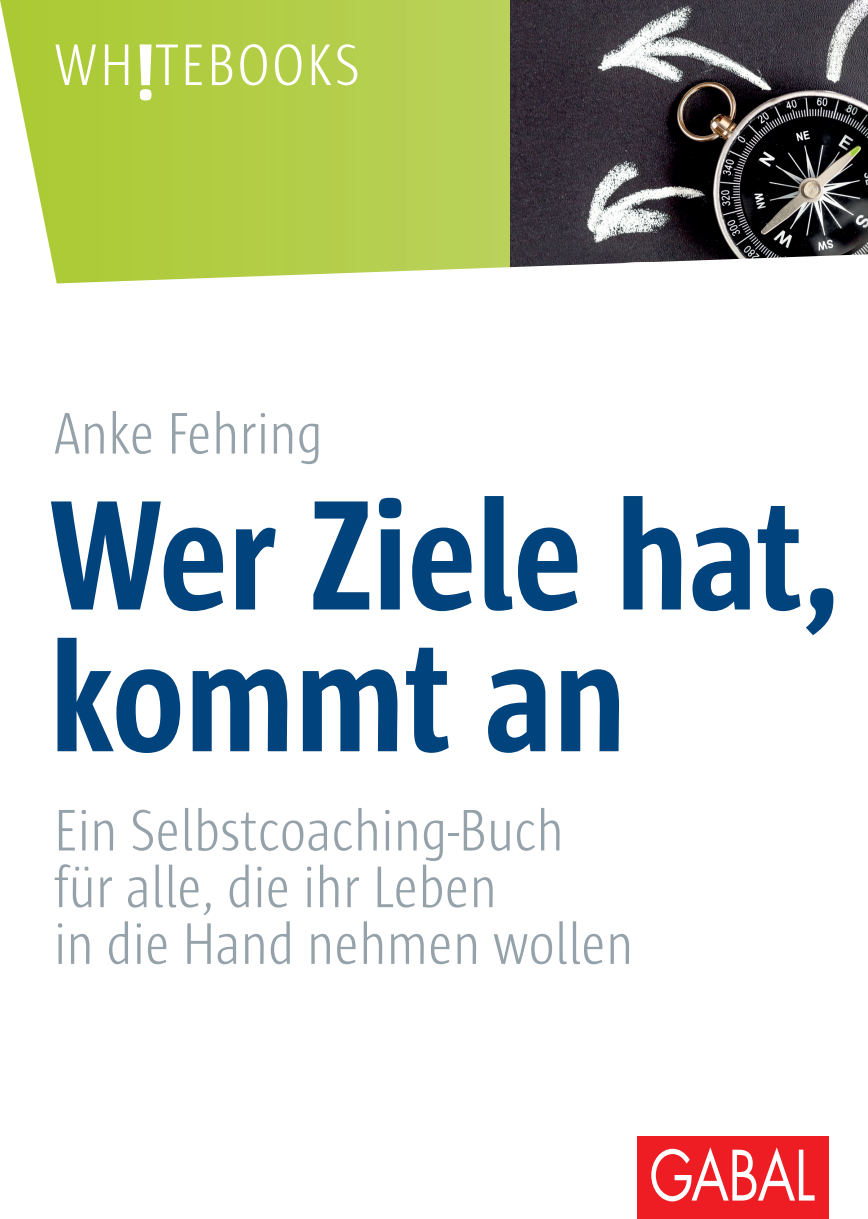
<style>
.page{position:relative;width:868px;height:1219px;background:#fff}
.page>*{position:absolute;margin:0;border:0;box-sizing:border-box;transform-origin:0 0}
.t1{font:700 160px/141.8px "Sun Cd";color:#01437c}
.t2{font:700 82px "Sun Cd";color:#fff}
.t3{font:67.6px "Futura";letter-spacing:-.02em;color:#fff;scale:.8 1}
.t4{font:300 60px/56.6px "Sun Cd";color:#95a2aa}
.t5{font:300 60px "Sun Cd";letter-spacing:.04em;color:#fff}
</style>
<div class="page">
<div style="left:636px;top:1137px;width:192px;height:82px;background:#ee1d23"></div>
<svg style="left:0;top:0;width:867px;height:284px;background:#909d56"></svg>
<p class="t5" style="left:54px;top:43px;width:307px">WH TEBOOKS</p>
<h2 class="t2" style="left:131px;top:42px;width:26px">!</h2>
<p class="t4" style="left:54px;top:409px;width:270px">Anke Fehring</p>
<h1 class="t1" style="left:49px;top:496px;width:790px">Wer Ziele hat, kommt an</h1>
<p class="t4" style="left:54px;top:806px;width:581px">Ein Selbstcoaching-Buch für alle, die ihr Leben<br>in die Hand nehmen wollen</p>
<p class="t3" style="left:649px;top:1144px;width:208px">GABAL</p>
</div>
